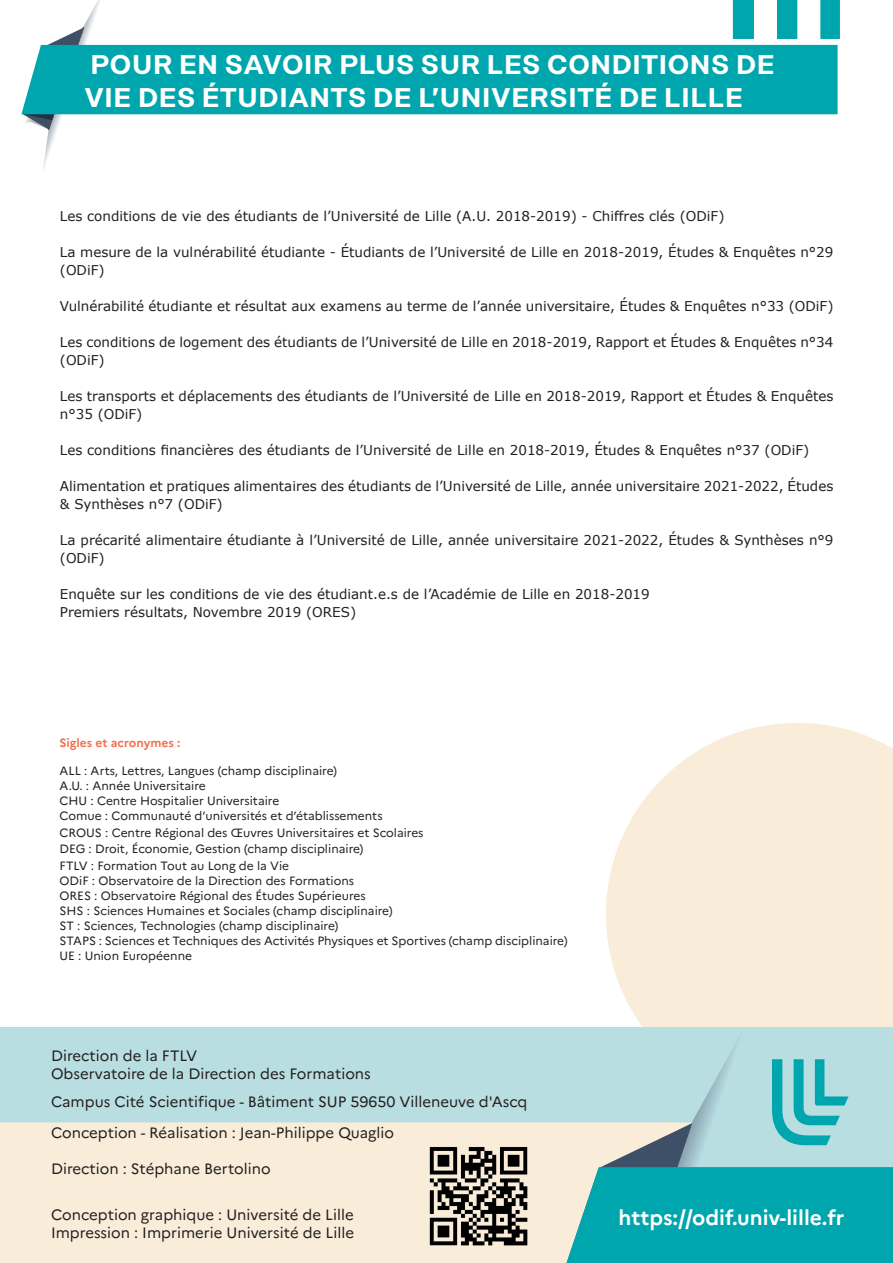
<style>
.page{position:relative;width:893px;height:1263px;background:#fff}
.page>*{position:absolute;margin:0;border:0;box-sizing:border-box;transform-origin:0 0}
.Titre_paragraphe{font:600 27px/32.4px "Rational Display";color:#fff}
.t1{font:700 21px "Marianne";color:#fff}
.t2{font:15px/18px "Marianne";color:#231f20}
.t3{font:13.5px/18px "Verdana";color:#231f20}
.texte_paragraphe_Pol{font:12px "Marianne";color:#231f20}
.t4{font:700 12px "Marianne";color:#f36f4e}
</style>
<div class="page">
<svg style="left:733px;top:0;width:107px;height:39px"></svg>
<svg style="left:606px;top:723px;width:287px;height:305px;background:#f9efdd"></svg>
<div style="left:0;top:1028px;width:893px;height:235px;background:#b9dee2"></div>
<div style="left:0;top:1122px;width:542px;height:141px;background:#f9edd9"></div>
<svg style="left:542px;top:1042px;width:351px;height:221px"></svg>
<img style="left:422px;top:1139px;width:113px;height:113px">
<svg style="left:24px;top:0;width:76px;height:169px"></svg>
<div style="left:21px;top:44px;width:817px;height:71px;background:#00a6ad"></div>
<p class="Titre_paragraphe" style="left:84px;top:48px;width:692px">POUR EN SAVOIR PLUS SUR LES CONDITIONS DE<br>VIE DES ÉTUDIANTS DE L’UNIVERSITÉ DE LILLE</p>
<p class="t3" style="left:60px;top:207px;width:666px">Les conditions de vie des étudiants de l’Université de Lille (A.U. 2018-2019) - Chiffres clés (ODiF)</p>
<p class="t3" style="left:60px;top:243px;width:775px">La mesure de la vulnérabilité étudiante - Étudiants de l’Université de Lille en 2018-2019, Études &amp; Enquêtes n°29 (ODiF)</p>
<p class="t3" style="left:60px;top:297px;width:775px">Vulnérabilité étudiante et résultat aux examens au terme de l’année universitaire, Études &amp; Enquêtes n°33 (ODiF)</p>
<p class="t3" style="left:60px;top:333px;width:775px">Les conditions de logement des étudiants de l’Université de Lille en 2018-2019, Rapport et Études &amp; Enquêtes n°34 (ODiF)</p>
<p class="t3" style="left:60px;top:387px;width:775px">Les transports et déplacements des étudiants de l’Université de Lille en 2018-2019, Rapport et Études &amp; Enquêtes n°35 (ODiF)</p>
<p class="t3" style="left:60px;top:441px;width:751px">Les conditions financières des étudiants de l’Université de Lille en 2018-2019, Études &amp; Enquêtes n°37 (ODiF)</p>
<p class="t3" style="left:60px;top:477px;width:775px">Alimentation et pratiques alimentaires des étudiants de l’Université de Lille, année universitaire 2021-2022, Études &amp; Synthèses n°7 (ODiF)</p>
<p class="t3" style="left:60px;top:531px;width:775px">La précarité alimentaire étudiante à l’Université de Lille, année universitaire 2021-2022, Études &amp; Synthèses n°9 (ODiF)</p>
<p class="t3" style="left:60px;top:585px;width:591px">Enquête sur les conditions de vie des étudiant.e.s de l’Académie de Lille en 2018-2019</p>
<p class="t3" style="left:60px;top:603px;width:298px">Premiers résultats, Novembre 2019 (ORES)</p>
<p class="t4" style="left:60px;top:733px;width:122px">Sigles et acronymes :</p>
<p class="texte_paragraphe_Pol" style="left:60px;top:762px;width:279px">ALL : Arts, Lettres, Langues (champ disciplinaire)</p>
<p class="texte_paragraphe_Pol" style="left:60px;top:777px;width:148px">A.U. : Année Universitaire</p>
<p class="texte_paragraphe_Pol" style="left:60px;top:792px;width:221px">CHU : Centre Hospitalier Universitaire</p>
<p class="texte_paragraphe_Pol" style="left:60px;top:807px;width:325px">Comue : Communauté d’universités et d’établissements</p>
<p class="texte_paragraphe_Pol" style="left:60px;top:823px;width:366px">CROUS : Centre Régional des Œuvres Universitaires et Scolaires</p>
<p class="texte_paragraphe_Pol" style="left:60px;top:840px;width:305px">DEG : Droit, Économie, Gestion (champ disciplinaire)</p>
<p class="texte_paragraphe_Pol" style="left:60px;top:856px;width:231px">FTLV : Formation Tout au Long de la Vie</p>
<p class="texte_paragraphe_Pol" style="left:60px;top:871px;width:296px">ODiF : Observatoire de la Direction des Formations</p>
<p class="texte_paragraphe_Pol" style="left:60px;top:886px;width:308px">ORES : Observatoire Régional des Études Supérieures</p>
<p class="texte_paragraphe_Pol" style="left:60px;top:901px;width:335px">SHS : Sciences Humaines et Sociales (champ disciplinaire)</p>
<p class="texte_paragraphe_Pol" style="left:60px;top:916px;width:280px">ST : Sciences, Technologies (champ disciplinaire)</p>
<p class="texte_paragraphe_Pol" style="left:60px;top:931px;width:510px">STAPS : Sciences et Techniques des Activités Physiques et Sportives (champ disciplinaire)</p>
<p class="texte_paragraphe_Pol" style="left:60px;top:946px;width:134px">UE : Union Européenne</p>
<p class="t2" style="left:51px;top:1045px;width:321px">Direction de la FTLV<br>Observatoire de la Direction des Formations</p>
<p class="t2" style="left:51px;top:1091px;width:478px">Campus Cité Scientifique - Bâtiment SUP 59650 Villeneuve d'Ascq</p>
<p class="t2" style="left:51px;top:1122px;width:345px">Conception - Réalisation : Jean-Philippe Quaglio</p>
<p class="t2" style="left:51px;top:1158px;width:221px">Direction : Stéphane Bertolino</p>
<p class="t2" style="left:51px;top:1204px;width:304px">Conception graphique : Université de Lille</p>
<h2 class="t1" style="left:618px;top:1202px;width:227px">https://odif.univ-lille.fr</h2>
<p class="t2" style="left:51px;top:1222px;width:305px">Impression : Imprimerie Université de Lille</p>
</div>
